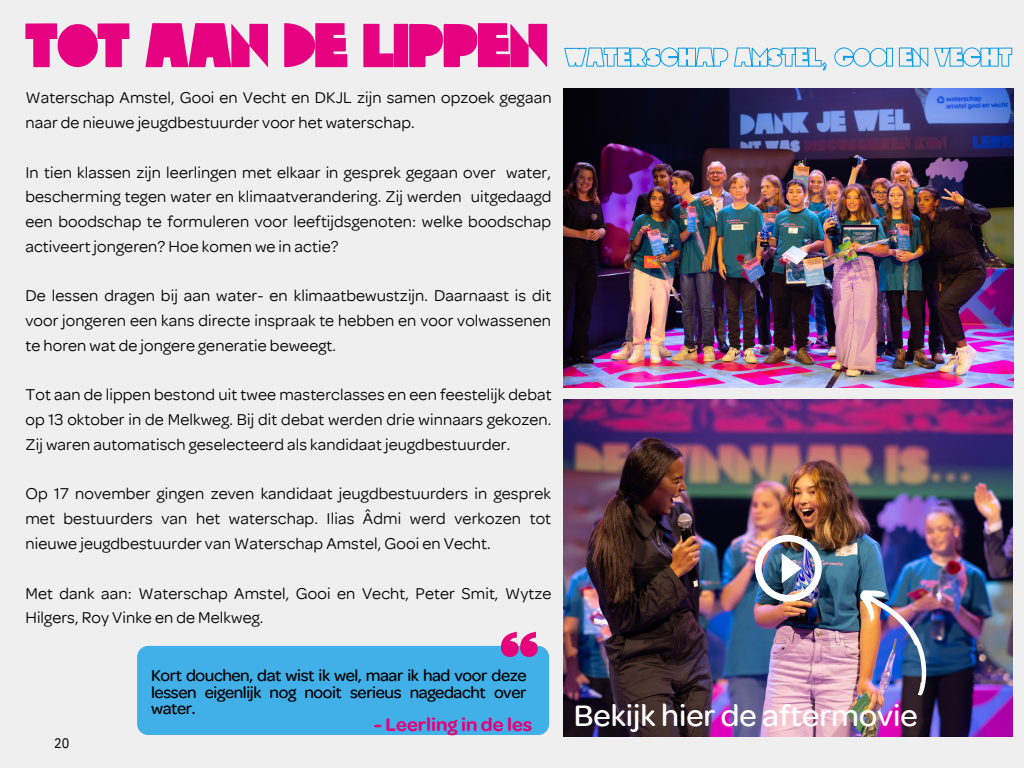
<style>
.page{position:relative;width:1024px;height:768px;background:#efefef}
.page>*{position:absolute;margin:0;border:0;box-sizing:border-box;transform-origin:0 0}
.t1{font:63px "Basterds";color:#e5017f}
.t2{font:500 32px "Omnes";color:#fff}
.t3{font:600 19.7px "Omnes";color:#e5027b}
.t4{font:500 17px/16.5px "Omnes";letter-spacing:-.02em;color:#000;text-align:justify}
.t5{font:16.9px/24.8px "Omnes";letter-spacing:.01em;color:#000;text-align:justify}
.t6{font:14px "IBM Plex Sans Cond";color:#000}
</style>
<div class="page">
<img style="left:564px;top:89px;width:449px;height:299px">
<svg style="left:564px;top:47px;width:449px;height:24px"></svg>
<img style="left:564px;top:400px;width:449px;height:336px">
<img style="left:755px;top:535px;width:67px;height:67px">
<img style="left:852px;top:578px;width:95px;height:119px">
<div style="left:137px;top:646px;width:412px;height:89px;background:#41b0e9;border-radius:11px"></div>
<svg style="left:501px;top:632px;width:37px;height:25px"></svg>
<h1 class="t1" style="left:25px;top:10px;width:524px">TOT AAN DE LIPPEN</h1>
<p class="t5" style="left:25px;top:85px;width:527px">Waterschap Amstel, Gooi en Vecht en DKJL zijn samen opzoek gegaan naar de nieuwe jeugdbestuurder voor het waterschap.</p>
<p class="t5" style="left:25px;top:160px;width:527px">In tien klassen zijn leerlingen met elkaar in gesprek gegaan over water, bescherming tegen water en klimaatverandering. Zij werden uitgedaagd een boodschap te formuleren voor leeftijdsgenoten: welke boodschap activeert jongeren? Hoe komen we in actie?</p>
<p class="t5" style="left:25px;top:284px;width:527px">De lessen dragen bij aan water- en klimaatbewustzijn. Daarnaast is dit voor jongeren een kans directe inspraak te hebben en voor volwassenen te horen wat de jongere generatie beweegt.</p>
<p class="t5" style="left:25px;top:383px;width:528px">Tot aan de lippen bestond uit twee masterclasses en een feestelijk debat op 13 oktober in de Melkweg. Bij dit debat werden drie winnaars gekozen.<br>Zij waren automatisch geselecteerd als kandidaat jeugdbestuurder.</p>
<p class="t5" style="left:25px;top:482px;width:527px">Op 17 november gingen zeven kandidaat jeugdbestuurders in gesprek met bestuurders van het waterschap. Ilias Âdmi werd verkozen tot nieuwe jeugdbestuurder van Waterschap Amstel, Gooi en Vecht.</p>
<p class="t5" style="left:25px;top:581px;width:528px">Met dank aan: Waterschap Amstel, Gooi en Vecht, Peter Smit, Wytze<br>Hilgers, Roy Vinke en de Melkweg.</p>
<p class="t6" style="left:54px;top:734px;width:17px">20</p>
<p class="t4" style="left:151px;top:668px;width:377px">Kort douchen, dat wist ik wel, maar ik had voor deze lessen eigenlijk nog nooit serieus nagedacht over water.</p>
<p class="t3" style="left:374px;top:713px;width:160px">- Leerling in de les</p>
<h2 class="t2" style="left:574px;top:697px;width:345px">Bekijk hier de aftermovie</h2>
</div>
